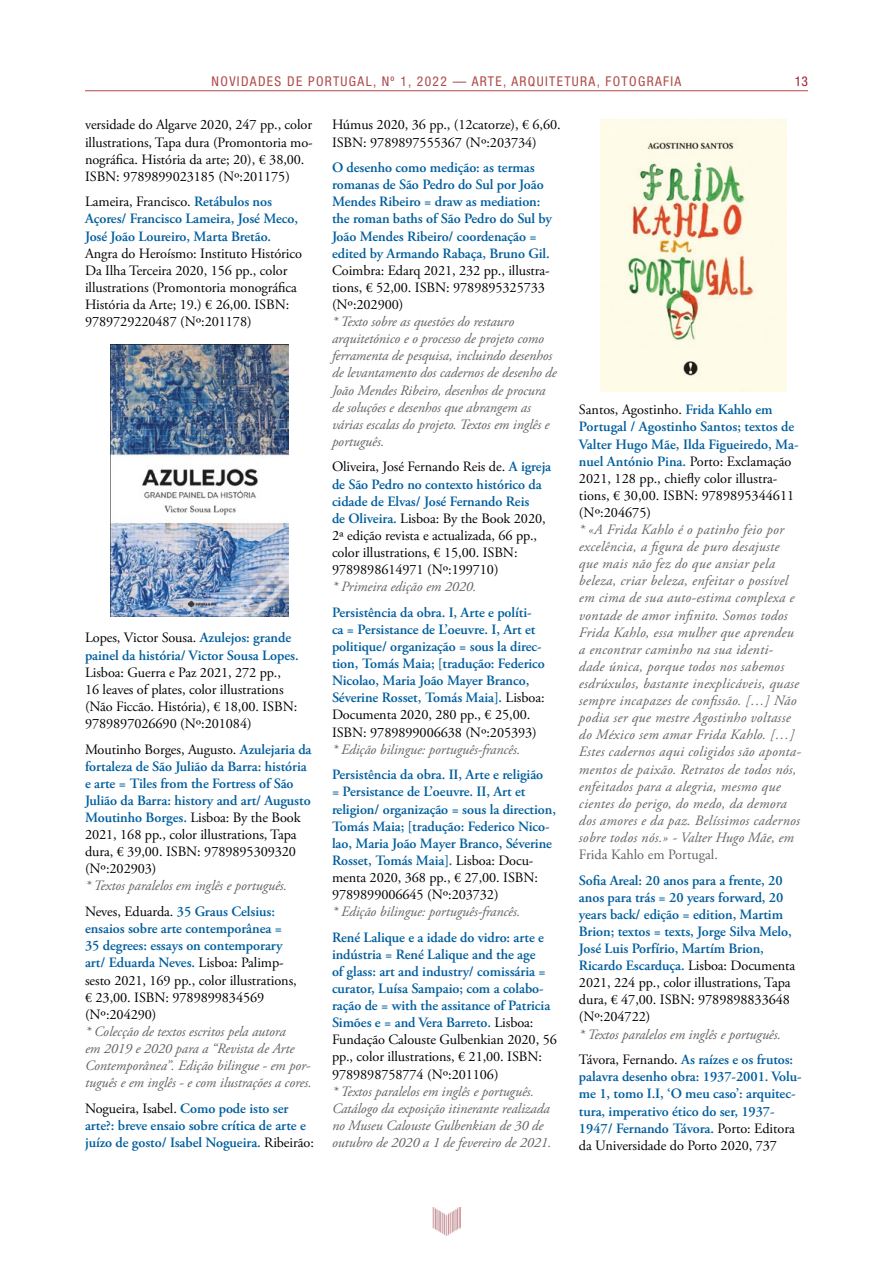
<style>
.page{position:relative;width:893px;height:1263px;background:#fff}
.page>*{position:absolute;margin:0;border:0;box-sizing:border-box;transform-origin:0 0}
.t1{font:600 14.25px/17.1px "Adobe Garamond Pro";letter-spacing:-.005em;color:#005e9d}
.t2{font:14.25px/17.1px "Adobe Garamond Pro";letter-spacing:-.005em;color:#000}
.t3{font:italic 14.25px/17.1px "Adobe Garamond Pro";letter-spacing:-.005em;color:#646363}
.t4{font:italic 14.25px/17.1px "Adobe Garamond Pro";letter-spacing:.02em;color:#646363}
.t5{font:14.25px "Adobe Garamond Pro";color:#646363}
.t6{font:condensed 13.5px "Helvetica Neue LT Std";letter-spacing:.1em;color:#b04a4a}
.t7{font:condensed 13.5px "Helvetica Neue LT Std";color:#9f212e}
.s1{font-weight:400;color:#000}
.s2{font-weight:600;color:#005e9d}
.s3{font-style:normal;color:#000}
.s4{font-weight:600;font-style:normal;color:#005e9d}
</style>
<div class="page">
<img style="left:433px;top:1208px;width:27px;height:27px">
<hr style="left:85px;top:90px;width:723px;height:1px;background:#b04a4a">
<img style="left:600px;top:119px;width:187px;height:272px">
<img style="left:110px;top:344px;width:179px;height:273px">
<p class="t6" style="left:212px;top:74px;width:471px">NOVIDADES DE PORTUGAL, Nº 1, 2022 — ARTE, ARQUITETURA, FOTOGRAFIA</p>
<p class="t7" style="left:795px;top:74px;width:14px">13</p>
<p class="t2" style="left:85px;top:117px;width:229px">versidade do Algarve 2020, 247 pp., color illustrations, Tapa dura (Promontoria mo&shy;nográfica. História da arte; 20), € 38,00.<br>ISBN: 9789899023185 (Nº:201175)</p>
<p class="t1" style="left:85px;top:193px;width:215px"><span class="s1">Lameira, Francisco.</span> Retábulos nos<br>Açores/ Francisco Lameira, José Meco,<br>José João Loureiro, Marta Bretão.</p>
<p class="t2" style="left:85px;top:245px;width:218px">Angra do Heroísmo: Instituto Histórico Da Ilha Terceira 2020, 156 pp., color illustrations (Promontoria monográfica História da Arte; 19.) € 26,00. ISBN:<br>9789729220487 (Nº:201178)</p>
<p class="t2" style="left:332px;top:117px;width:230px">Húmus 2020, 36 pp., (12catorze), € 6,60.<br>ISBN: 9789897555367 (Nº:203734)</p>
<p class="t1" style="left:332px;top:159px;width:221px">O desenho como medição: as termas romanas de São Pedro do Sul por João Mendes Ribeiro = draw as mediation: the roman baths of São Pedro do Sul by João Mendes Ribeiro/ coordenação = edited by Armando Rabaça, Bruno Gil.</p>
<p class="t2" style="left:332px;top:262px;width:219px">Coimbra: Edarq 2021, 232 pp., illustra&shy;tions, € 52,00. ISBN: 9789895325733 (Nº:202900)</p>
<p class="t3" style="left:332px;top:313px;width:226px">* Texto sobre as questões do restauro arquitetónico e o processo de projeto como ferramenta de pesquisa, incluindo desenhos de levantamento dos cadernos de desenho de João Mendes Ribeiro, desenhos de procura de soluções e desenhos que abrangem as várias escalas do projeto. Textos em inglês e português.</p>
<p class="t2" style="left:332px;top:459px;width:221px">Oliveira, José Fernando Reis de. <span class="s2">A igreja de São Pedro no contexto histórico da cidade de Elvas/ José Fernando Reis<br>de Oliveira.</span> Lisboa: By the Book 2020, 2ª edição revista e actualizada, 66 pp., color illustrations, € 15,00. ISBN:<br>9789898614971 (Nº:199710)</p>
<p class="t3" style="left:332px;top:578px;width:146px">* Primeira edição em 2020.</p>
<p class="t1" style="left:332px;top:604px;width:214px">Persistência da obra. I, Arte e políti&shy;ca = Persistance de L’oeuvre. I, Art et politique/ organização = sous la direc&shy;tion, Tomás Maia; [tradução: Federico Nicolao, Maria João Mayer Branco, Séverine Rosset, Tomás Maia]. <span class="s1">Lisboa:<br>Documenta 2020, 280 pp., € 25,00.<br>ISBN: 9789899006638 (Nº:205393)</span></p>
<p class="t3" style="left:332px;top:741px;width:190px">* Edição bilingue: português-francês.</p>
<p class="t1" style="left:332px;top:766px;width:225px">Persistência da obra. II, Arte e religião<br>= Persistance de L’oeuvre. II, Art et religion/ organização = sous la direction, Tomás Maia; [tradução: Federico Nico&shy;lao, Maria João Mayer Branco, Séverine Rosset, Tomás Maia]. <span class="s1">Lisboa: Docu&shy;menta 2020, 368 pp., € 27,00. ISBN:<br>9789899006645 (Nº:203732)</span></p>
<p class="t3" style="left:332px;top:903px;width:190px">* Edição bilingue: português-francês.</p>
<p class="t1" style="left:332px;top:929px;width:226px">René Lalique e a idade do vidro: arte e indústria = René Lalique and the age<br>of glass: art and industry/ comissária = curator, Luísa Sampaio; com a colabo&shy;ração de = with the assitance of Patricia Simões e = and Vera Barreto. <span class="s1">Lisboa:<br>Fundação Calouste Gulbenkian 2020, 56 pp., color illustrations, € 21,00. ISBN:<br>9789898758774 (Nº:201106)</span></p>
<p class="t3" style="left:332px;top:1083px;width:221px">* Textos paralelos em inglês e português.<br>Catálogo da exposição itinerante realizada no Museu Calouste Gulbenkian de 30 de outubro de 2020 a 1 de fevereiro de 2021.</p>
<p class="t2" style="left:579px;top:402px;width:221px">Santos, Agostinho. <span class="s2">Frida Kahlo em Portugal / Agostinho Santos; textos de Valter Hugo Mãe, Ilda Figueiredo, Ma&shy;nuel António Pina.</span> Porto: Exclamação 2021, 128 pp., chiefly color illustra&shy;tions, € 30,00. ISBN: 9789895344611 (Nº:204675)</p>
<p class="t4" style="left:579px;top:521px;width:224px">* «A Frida Kahlo é o patinho feio por excelência, a figura de puro desajuste que mais não fez do que ansiar pela beleza, criar beleza, enfeitar o possível em cima de sua auto-estima complexa e vontade de amor infinito. Somos todos Frida Kahlo, essa mulher que aprendeu a encontrar caminho na sua identi&shy;dade única, porque todos nos sabemos esdrúxulos, bastante inexplicáveis, quase sempre incapazes de confissão. […] Não podia ser que mestre Agostinho voltasse do México sem amar Frida Kahlo. […] Estes cadernos aqui coligidos são aponta&shy;mentos de paixão. Retratos de todos nós, enfeitados para a alegria, mesmo que cientes do perigo, do medo, da demora dos amores e da paz. Belíssimos cadernos sobre todos nós.» - Valter Hugo Mãe, em</p>
<p class="t5" style="left:579px;top:846px;width:140px">Frida Kahlo em Portugal.</p>
<p class="t1" style="left:579px;top:872px;width:218px">Sofia Areal: 20 anos para a frente, 20 anos para trás = 20 years forward, 20 years back/ edição = edition, Martim Brion; textos = texts, Jorge Silva Melo, José Luis Porfírio, Martím Brion, Ricardo Escarduça. <span class="s1">Lisboa: Documenta 2021, 224 pp., color illustrations, Tapa dura, € 47,00. ISBN: 9789898833648 (Nº:204722)</span></p>
<p class="t3" style="left:579px;top:1022px;width:216px;line-height:25.7px">* Textos paralelos em inglês e português.<br><span class="s3">Távora, Fernando.</span> <span class="s4">As raízes e os frutos:</span></p>
<p class="t1" style="left:579px;top:1068px;width:224px">palavra desenho obra: 1937-2001. Volu&shy;me 1, tomo I.I, ‘O meu caso’: arquitec&shy;tura, imperativo ético do ser, 1937- 1947/ Fernando Távora. <span class="s1">Porto: Editora da Universidade do Porto 2020, 737</span></p>
<p class="t1" style="left:85px;top:629px;width:215px"><span class="s1">Lopes, Victor Sousa.</span> Azulejos: grande painel da história/ Victor Sousa Lopes.</p>
<p class="t2" style="left:85px;top:664px;width:214px">Lisboa: Guerra e Paz 2021, 272 pp., 16 leaves of plates, color illustrations (Não Ficcão. História), € 18,00. ISBN:<br>9789897026690 (Nº:201084)</p>
<p class="t1" style="left:85px;top:741px;width:228px"><span class="s1">Moutinho Borges, Augusto.</span> Azulejaria da fortaleza de São Julião da Barra: história e arte = Tiles from the Fortress of São Julião da Barra: history and art/ Augusto Moutinho Borges. <span class="s1">Lisboa: By the Book 2021, 168 pp., color illustrations, Tapa dura, € 39,00. ISBN: 9789895309320 (Nº:202903)</span></p>
<p class="t3" style="left:85px;top:873px;width:204px;line-height:25.7px">* Textos paralelos em inglês e português.<br><span class="s3">Neves, Eduarda.</span> <span class="s4">35 Graus Celsius:</span></p>
<p class="t2" style="left:85px;top:921px;width:213px"><span class="s2">ensaios sobre arte contemporânea =<br>35 degrees: essays on contemporary art/ Eduarda Neves.</span> Lisboa: Palimp&shy;sesto 2021, 169 pp., color illustrations, € 23,00. ISBN: 9789899834569 (Nº:204290)</p>
<p class="t3" style="left:85px;top:1023px;width:228px">* Colecção de textos escritos pela autora<br>em 2019 e 2020 para a “Revista de Arte Contemporânea”. Edição bilingue - em por&shy;tuguês e em inglês - e com ilustrações a cores.</p>
<p class="t1" style="left:85px;top:1100px;width:230px"><span class="s1">Nogueira, Isabel.</span> Como pode isto ser arte?: breve ensaio sobre crítica de arte e juízo de gosto/ Isabel Nogueira. <span class="s1">Ribeirão:</span></p>
</div>
